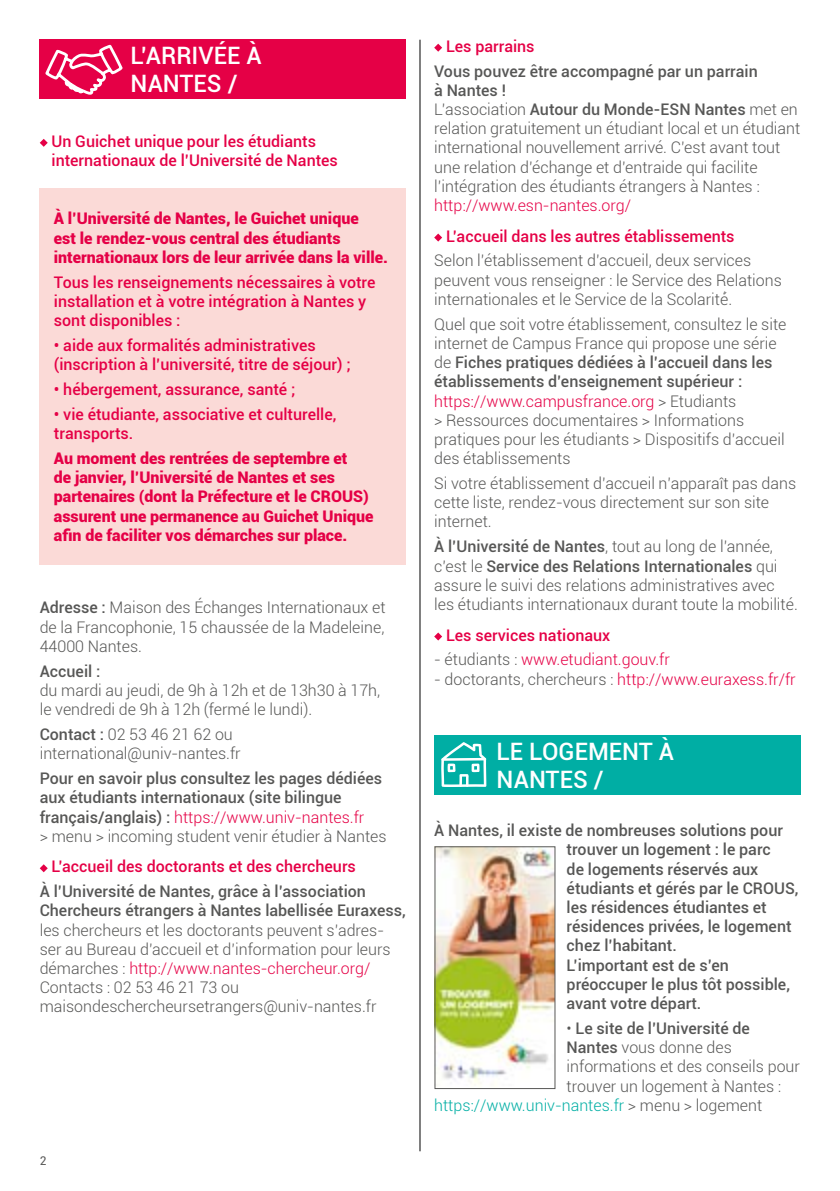
<style>
.page{position:relative;width:840px;height:1191px;background:#fff}
.page>*{position:absolute;margin:0;border:0;box-sizing:border-box;transform-origin:0 0}
.t1{font:500 24px/28px "Roboto";color:#fff}
.t2{font:300 16px/19.2px "Roboto";color:#575756}
.t3{font:500 16px/19.2px "Roboto";color:#575756}
.t4{font:500 16px/19.2px "Roboto";color:#e50046}
.t5{font:900 16px/19.2px "Roboto";color:#e50046}
.t6{font:300 16px "Roboto";color:#e50046}
.t7{font:300 16px "Roboto";color:#00aea4}
.t8{font:12px "Roboto";color:#575756}
.s1{font-weight:500}
.s2{font-weight:300;color:#e50046}
.s3{font-weight:300}
.s4{color:#e50046}
.s5{color:#575756}
</style>
<div class="page">
<hr style="left:419px;top:40px;width:1px;height:1111px;background:#000">
<div style="left:40px;top:40px;width:365px;height:59px;background:#e50046"></div>
<svg style="left:45px;top:44px;width:78px;height:51px"></svg>
<svg style="left:40px;top:139px;width:8px;height:8px"></svg>
<svg style="left:40px;top:864px;width:8px;height:8px"></svg>
<svg style="left:434px;top:44px;width:8px;height:8px"></svg>
<svg style="left:434px;top:233px;width:8px;height:8px"></svg>
<svg style="left:434px;top:632px;width:8px;height:8px"></svg>
<div style="left:434px;top:735px;width:365px;height:59px;background:#00aea4"></div>
<svg style="left:441px;top:742px;width:45px;height:45px"></svg>
<img style="left:436px;top:848px;width:117px;height:237px">
<div style="left:434px;top:846px;width:121px;height:242px;border:1px solid #575756"></div>
<div style="left:40px;top:188px;width:365px;height:377px;background:#fbdad7"></div>
<h1 class="t1" style="left:130px;top:41px;width:132px">L’ARRIVÉE À<br>NANTES /</h1>
<p class="t4" style="left:51px;top:131px;width:288px">Un Guichet unique pour les étudiants internationaux de l’Université de Nantes</p>
<p class="t5" style="left:54px;top:208px;width:335px">À l’Université de Nantes, le Guichet unique<br>est le rendez-vous central des étudiants internationaux lors de leur arrivée dans la ville.</p>
<p class="t4" style="left:54px;top:272px;width:323px">Tous les renseignements nécessaires à votre installation et à votre intégration à Nantes y sont disponibles :</p>
<p class="t4" style="left:54px;top:335px;width:298px">• aide aux formalités administratives (inscription à l’université, titre de séjour) ;</p>
<p class="t4" style="left:54px;top:379px;width:243px">• hébergement, assurance, santé ;</p>
<p class="t4" style="left:54px;top:404px;width:284px">• vie étudiante, associative et culturelle, transports.</p>
<p class="t5" style="left:54px;top:448px;width:321px">Au moment des rentrées de septembre et<br>de janvier, l’Université de Nantes et ses partenaires (dont la Préfecture et le CROUS) assurent une permanence au Guichet Unique afin de faciliter vos démarches sur place.</p>
<p class="t2" style="left:40px;top:597px;width:347px;text-align:justify"><span class="s1">Adresse :</span> Maison des Échanges Internationaux et de la Francophonie, 15 chaussée de la Madeleine, 44000 Nantes.</p>
<p class="t3" style="left:40px;top:661px;width:62px">Accueil :</p>
<p class="t2" style="left:40px;top:680px;width:342px">du mardi au jeudi, de 9h à 12h et de 13h30 à 17h, le vendredi de 9h à 12h (fermé le lundi).</p>
<p class="t2" style="left:40px;top:724px;width:202px"><span class="s1">Contact :</span> 02 53 46 21 62 ou international@univ-nantes.fr</p>
<p class="t3" style="left:40px;top:768px;width:348px">Pour en savoir plus consultez les pages dédiées aux étudiants internationaux (site bilingue français/anglais) : <span class="s2">https://www.univ-nantes.fr<br></span><span class="s3">&gt; menu &gt; incoming student venir étudier à Nantes</span></p>
<p class="t4" style="left:51px;top:856px;width:306px">L’accueil des doctorants et des chercheurs</p>
<p class="t3" style="left:40px;top:881px;width:367px">À l’Université de Nantes, grâce à l’association<br>Chercheurs étrangers à Nantes labellisée Euraxess,</p>
<p class="t2" style="left:40px;top:919px;width:352px">les chercheurs et les doctorants peuvent s’adres&shy;ser au Bureau d’accueil et d’information pour leurs démarches : <span class="s4">http://www.nantes-chercheur.org/ </span>Contacts : 02 53 46 21 73 ou maisondeschercheursetrangers@univ-nantes.fr</p>
<p class="t8" style="left:40px;top:1152px;width:8px">2</p>
<p class="t4" style="left:446px;top:36px;width:90px">Les parrains</p>
<p class="t2" style="left:434px;top:61px;width:367px"><span class="s1">Vous pouvez être accompagné par un parrain<br>à Nantes !<br></span>L’association <span class="s1">Autour du Monde-ESN Nantes</span> met en relation gratuitement un étudiant local et un étudiant international nouvellement arrivé. C’est avant tout une relation d’échange et d’entraide qui facilite l’intégration des étudiants étrangers à Nantes :</p>
<p class="t6" style="left:434px;top:194px;width:198px">http://www.esn-nantes.org/</p>
<p class="t4" style="left:446px;top:226px;width:290px">L’accueil dans les autres établissements</p>
<p class="t2" style="left:434px;top:251px;width:349px">Selon l’établissement d’accueil, deux services peuvent vous renseigner : le Service des Relations internationales et le Service de la Scolarité́.</p>
<p class="t2" style="left:434px;top:314px;width:353px">Quel que soit votre établissement, consultez le site internet de Campus France qui propose une série de <span class="s1">Fiches pratiques dédiées à l’accueil dans les établissements d’enseignement supérieur : </span><span class="s4">https://www.campusfrance.org</span> &gt; Etudiants<br>&gt; Ressources documentaires &gt; Informations pratiques pour les étudiants &gt; Dispositifs d’accueil des établissements</p>
<p class="t2" style="left:434px;top:473px;width:363px">Si votre établissement d’accueil n’apparaît pas dans cette liste, rendez-vous directement sur son site internet.</p>
<p class="t2" style="left:434px;top:536px;width:365px"><span class="s1">À l’Université de Nantes</span>, tout au long de l’année, c’est le <span class="s1">Service des Relations Internationales</span> qui assure le suivi des relations administratives avec les étudiants internationaux durant toute la mobilité.</p>
<p class="t4" style="left:446px;top:624px;width:166px">Les services nationaux</p>
<p class="t6" style="left:434px;top:648px;width:237px"><span class="s5">- étudiants :</span> www.etudiant.gouv.fr</p>
<p class="t6" style="left:434px;top:668px;width:363px"><span class="s5">- doctorants, chercheurs :</span> http://www.euraxess.fr/fr</p>
<h1 class="t1" style="left:496px;top:736px;width:179px">LE LOGEMENT À<br>NANTES /</h1>
<p class="t3" style="left:566px;top:820px;width:233px;text-indent:-132px">À Nantes, il existe de nombreuses solutions pour trouver un logement : le parc<br>de logements réservés aux étudiants et gérés par le CROUS, les résidences étudiantes et résidences privées, le logement chez l’habitant.<br>L’important est de s’en préoccuper le plus tôt possible, avant votre départ.</p>
<p class="t3" style="left:566px;top:1018px;width:185px"><span class="s3">•</span> Le site de l’Université de</p>
<p class="t2" style="left:566px;top:1037px;width:167px"><span class="s1">Nantes</span> vous donne des</p>
<p class="t2" style="left:566px;top:1056px;width:235px">informations et des conseils pour</p>
<p class="t2" style="left:566px;top:1075px;width:216px">trouver un logement à Nantes :</p>
<p class="t7" style="left:434px;top:1094px;width:329px">https://www.univ-nantes.fr <span class="s5">&gt; menu &gt; logement</span></p>
</div>
